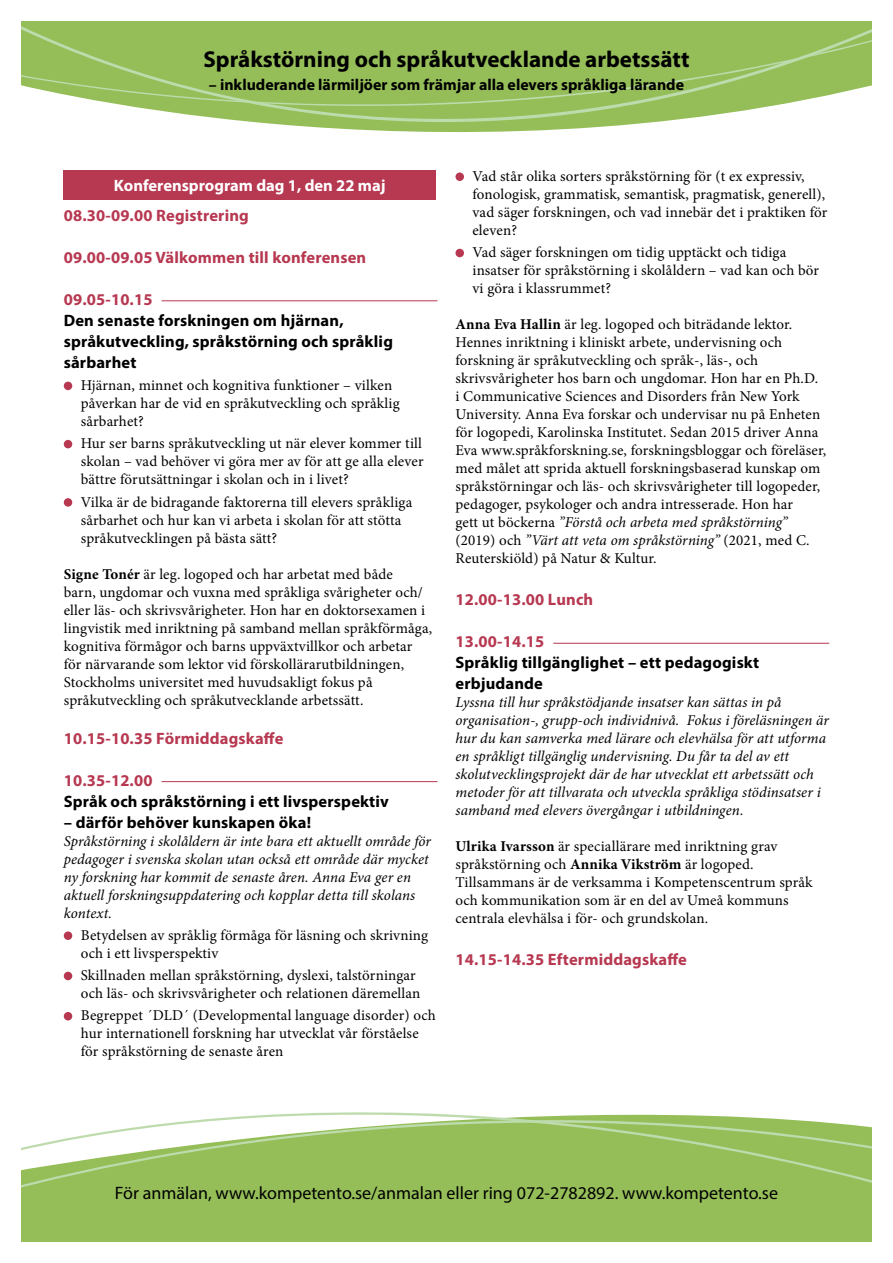
<style>
.page{position:relative;width:893px;height:1263px;background:#fff}
.page>*{position:absolute;margin:0;border:0;box-sizing:border-box;transform-origin:0 0}
.t1{font:700 23.1px "Myriad Pro";color:#000}
.t2{font:18px "Myriad Pro";color:#000}
.t3{font:700 16.5px/21px "Myriad Pro";letter-spacing:.01em;color:#000}
.t4{font:700 16.5px "Myriad Pro";letter-spacing:.01em;color:#b73851}
.t5{font:700 16.5px "Myriad Pro";color:#fff}
.t6{font:700 15.9px "Myriad Pro";color:#000}
.t7{font:15px/18px "Minion Pro";letter-spacing:.01em;color:#000}
.t8{font:italic 15px/18px "Minion Pro";color:#000}
.s1{font-weight:700}
.s2{font-style:italic}
</style>
<div class="page">
<div style="left:21px;top:1216px;width:851px;height:26px;background:#95be58"></div>
<svg style="left:21px;top:1112px;width:851px;height:104px;fill:#95be58"></svg>
<svg style="left:163px;top:111px;width:577px;height:22px;fill:#95be58"></svg>
<svg style="left:21px;top:21px;width:851px;height:90px;fill:#95be58"></svg>
<hr style="left:162px;top:301px;width:275px;height:1px;background:#b73851">
<hr style="left:162px;top:781px;width:275px;height:1px;background:#b73851">
<div style="left:64px;top:170px;width:372px;height:30px;background:#b73851"></div>
<div style="left:64px;top:382px;width:8px;height:8px;background:#b73851;border-radius:50%"></div>
<div style="left:64px;top:440px;width:8px;height:8px;background:#b73851;border-radius:50%"></div>
<div style="left:64px;top:498px;width:8px;height:9px;background:#b73851;border-radius:50%"></div>
<div style="left:64px;top:931px;width:8px;height:9px;background:#b73851;border-radius:50%"></div>
<div style="left:64px;top:972px;width:8px;height:8px;background:#b73851;border-radius:50%"></div>
<div style="left:64px;top:1012px;width:8px;height:8px;background:#b73851;border-radius:50%"></div>
<hr style="left:553px;top:643px;width:276px;height:1px;background:#b73851">
<div style="left:455px;top:172px;width:9px;height:9px;background:#b73851;border-radius:50%"></div>
<div style="left:455px;top:249px;width:9px;height:8px;background:#b73851;border-radius:50%"></div>
<h1 class="t1" style="left:203px;top:44px;width:487px">Språkstörning och språkutvecklande arbetssätt</h1>
<p class="t6" style="left:209px;top:75px;width:477px">– inkluderande lärmiljöer som främjar alla elevers språkliga lärande</p>
<p class="t5" style="left:114px;top:175px;width:273px">Konferensprogram dag 1, den 22 maj</p>
<p class="t4" style="left:64px;top:205px;width:187px">08.30-09.00 Registrering</p>
<p class="t4" style="left:64px;top:247px;width:304px">09.00-09.05 Välkommen till konferensen</p>
<p class="t4" style="left:64px;top:289px;width:90px">09.05-10.15</p>
<p class="t3" style="left:64px;top:309px;width:331px">Den senaste forskningen om hjärnan, språkutveckling, språkstörning och språklig sårbarhet</p>
<p class="t7" style="left:81px;top:376px;width:320px">Hjärnan, minnet och kognitiva funktioner – vilken påverkan har de vid en språkutveckling och språklig sårbarhet?</p>
<p class="t7" style="left:81px;top:435px;width:344px;text-align:justify">Hur ser barns språkutveckling ut när elever kommer till skolan – vad behöver vi göra mer av för att ge alla elever bättre förutsättningar i skolan och in i livet?</p>
<p class="t7" style="left:81px;top:493px;width:333px">Vilka är de bidragande faktorerna till elevers språkliga sårbarhet och hur kan vi arbeta i skolan för att stötta språkutvecklingen på bästa sätt?</p>
<p class="t7" style="left:64px;top:565px;width:370px"><span class="s1">Signe Tonér</span> är leg. logoped och har arbetat med både<br>barn, ungdomar och vuxna med språkliga svårigheter och/ eller läs- och skrivsvårigheter. Hon har en doktorsexamen i lingvistik med inriktning på samband mellan språkförmåga, kognitiva förmågor och barns uppväxtvillkor och arbetar för närvarande som lektor vid förskollärarutbildningen, Stockholms universitet med huvudsakligt fokus på språkutveckling och språkutvecklande arbetssätt.</p>
<p class="t4" style="left:64px;top:727px;width:221px">10.15-10.35 Förmiddagskaffe</p>
<p class="t4" style="left:64px;top:769px;width:90px">10.35-12.00</p>
<p class="t3" style="left:64px;top:790px;width:327px">Språk och språkstörning i ett livsperspektiv</p>
<p class="t3" style="left:64px;top:811px;width:249px">– därför behöver kunskapen öka!</p>
<p class="t8" style="left:64px;top:832px;width:369px">Språkstörning i skolåldern är inte bara ett aktuellt område för pedagoger i svenska skolan utan också ett område där mycket ny forskning har kommit de senaste åren. Anna Eva ger en aktuell forskningsuppdatering och kopplar detta till skolans kontext.</p>
<p class="t7" style="left:81px;top:926px;width:349px">Betydelsen av språklig förmåga för läsning och skrivning och i ett livsperspektiv</p>
<p class="t7" style="left:81px;top:966px;width:341px">Skillnaden mellan språkstörning, dyslexi, talstörningar och läs- och skrivsvårigheter och relationen däremellan</p>
<p class="t7" style="left:81px;top:1007px;width:356px">Begreppet ´DLD´ (Developmental language disorder) och hur internationell forskning har utvecklat vår förståelse för språkstörning de senaste åren</p>
<p class="t7" style="left:472px;top:167px;width:356px">Vad står olika sorters språkstörning för (t ex expressiv, fonologisk, grammatisk, semantisk, pragmatisk, generell), vad säger forskningen, och vad innebär det i praktiken för eleven?</p>
<p class="t7" style="left:472px;top:244px;width:348px">Vad säger forskningen om tidig upptäckt och tidiga insatser för språkstörning i skolåldern – vad kan och bör vi göra i klassrummet?</p>
<p class="t7" style="left:455px;top:316px;width:372px"><span class="s1">Anna Eva Hallin</span> är leg. logoped och biträdande lektor.<br>Hennes inriktning i kliniskt arbete, undervisning och forskning är språkutveckling och språk-, läs-, och skrivsvårigheter hos barn och ungdomar. Hon har en Ph.D.<br>i Communicative Sciences and Disorders från New York University. Anna Eva forskar och undervisar nu på Enheten för logopedi, Karolinska Institutet. Sedan 2015 driver Anna Eva www.språkforskning.se, forskningsbloggar och föreläser, med målet att sprida aktuell forskningsbaserad kunskap om språkstörningar och läs- och skrivsvårigheter till logopeder, pedagoger, psykologer och andra intresserade. Hon har<br>gett ut böckerna <span class="s2">”Förstå och arbeta med språkstörning” </span>(2019) och <span class="s2">”Värt att veta om språkstörning”</span> (2021, med C.<br>Reuterskiöld) på Natur &amp; Kultur.</p>
<p class="t4" style="left:455px;top:589px;width:139px">12.00-13.00 Lunch</p>
<p class="t4" style="left:455px;top:631px;width:90px">13.00-14.15</p>
<p class="t3" style="left:455px;top:652px;width:305px">Språklig tillgänglighet – ett pedagogiskt erbjudande</p>
<p class="t8" style="left:455px;top:693px;width:375px">Lyssna till hur språkstödjande insatser kan sättas in på organisation-, grupp-och individnivå. Fokus i föreläsningen är hur du kan samverka med lärare och elevhälsa för att utforma en språkligt tillgänglig undervisning. Du får ta del av ett skolutvecklingsprojekt där de har utvecklat ett arbetssätt och metoder för att tillvarata och utveckla språkliga stödinsatser i samband med elevers övergångar i utbildningen.</p>
<p class="t7" style="left:455px;top:838px;width:359px"><span class="s1">Ulrika Ivarsson</span> är speciallärare med inriktning grav språkstörning och <span class="s1">Annika Vikström</span> är logoped.<br>Tillsammans är de verksamma i Kompetenscentrum språk och kommunikation som är en del av Umeå kommuns centrala elevhälsa i för- och grundskolan.</p>
<p class="t4" style="left:455px;top:949px;width:233px">14.15-14.35 Eftermiddagskaffe</p>
<p class="t2" style="left:115px;top:1182px;width:665px">För anmälan, www.kompetento.se/anmalan eller ring 072-2782892. www.kompetento.se</p>
</div>
